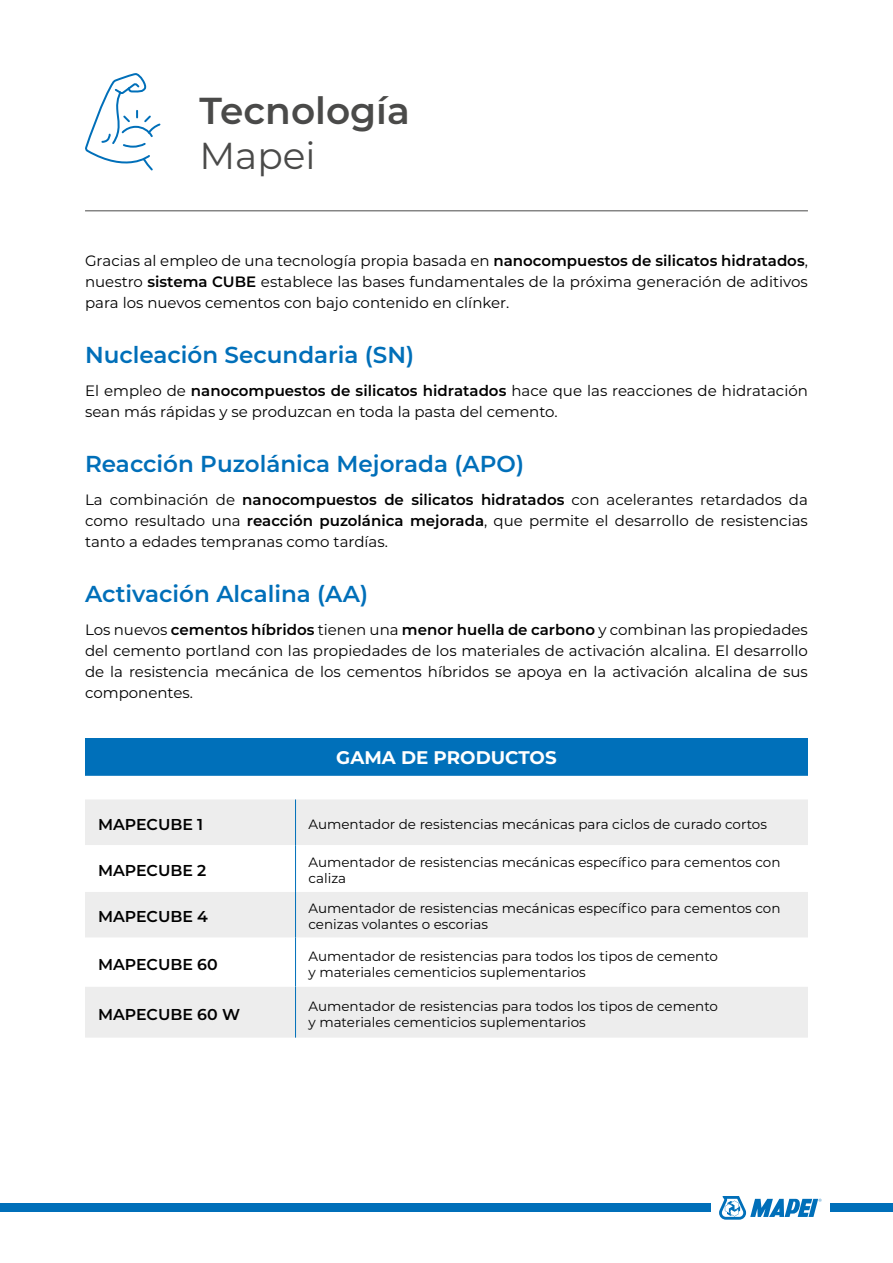
<style>
.page{position:relative;width:893px;height:1263px;background:#fff}
.page>*{position:absolute;margin:0;border:0;box-sizing:border-box;transform-origin:0 0}
.t1{font:600 37.5px "Montserrat";color:#4a4a49}
.t2{font:37.5px "Montserrat";color:#4a4a49}
.t3{font:600 23.1px "Montserrat";color:#006fb9}
.t4{font:700 18.3px "Montserrat";color:#fff}
.t5{font:600 15.75px "Montserrat";color:#000}
.t6{font:15px/21px "Montserrat";color:#000;text-align:justify}
.t7{font:13.5px/16px "Montserrat";color:#000}
.s1{font-weight:600}
</style>
<div class="page">
<div style="left:0;top:1204px;width:710px;height:8px;background:#006fb9"></div>
<div style="left:830px;top:1204px;width:63px;height:8px;background:#006fb9"></div>
<svg style="left:719px;top:1196px;width:102px;height:24px"></svg>
<svg style="left:85px;top:73px;width:76px;height:98px"></svg>
<hr style="left:85px;top:210px;width:723px;height:1px;background:#4a4a49">
<div style="left:85px;top:739px;width:723px;height:37px;background:#0070ba"></div>
<div style="left:85px;top:799px;width:723px;height:238px;background:#ededed"></div>
<svg style="left:85px;top:845px;width:723px;height:141px"></svg>
<hr style="left:295px;top:799px;width:1px;height:46px;background:#0070ba">
<hr style="left:295px;top:845px;width:1px;height:47px;background:#0070ba">
<hr style="left:295px;top:892px;width:1px;height:46px;background:#0070ba">
<hr style="left:295px;top:938px;width:1px;height:48px;background:#0070ba">
<hr style="left:295px;top:986px;width:1px;height:51px;background:#0070ba">
<h1 class="t1" style="left:199px;top:84px;width:212px">Tecnología</h1>
<h1 class="t2" style="left:199px;top:130px;width:118px">Mapei</h1>
<p class="t6" style="left:85px;top:250px;width:724px">Gracias al empleo de una tecnología propia basada en <span class="s1">nanocompuestos de silicatos hidratados</span>, nuestro <span class="s1">sistema CUBE</span> establece las bases fundamentales de la próxima generación de aditivos para los nuevos cementos con bajo contenido en clínker.</p>
<h2 class="t3" style="left:85px;top:338px;width:331px">Nucleación Secundaria (SN)</h2>
<p class="t6" style="left:85px;top:380px;width:724px">El empleo de <span class="s1">nanocompuestos de silicatos hidratados</span> hace que las reacciones de hidratación sean más rápidas y se produzcan en toda la pasta del cemento.</p>
<h2 class="t3" style="left:85px;top:447px;width:441px">Reacción Puzolánica Mejorada (APO)</h2>
<p class="t6" style="left:85px;top:488px;width:724px">La combinación de <span class="s1">nanocompuestos de silicatos hidratados</span> con acelerantes retardados da como resultado una <span class="s1">reacción puzolánica mejorada</span>, que permite el desarrollo de resistencias tanto a edades tempranas como tardías.</p>
<h2 class="t3" style="left:85px;top:577px;width:285px">Activación Alcalina (AA)</h2>
<p class="t6" style="left:85px;top:618px;width:724px">Los nuevos <span class="s1">cementos híbridos</span> tienen una <span class="s1">menor huella de carbono</span> y combinan las propiedades del cemento portland con las propiedades de los materiales de activación alcalina. El desarrollo de la resistencia mecánica de los cementos híbridos se apoya en la activación alcalina de sus componentes.</p>
<p class="t4" style="left:336px;top:744px;width:222px">GAMA DE PRODUCTOS</p>
<p class="t5" style="left:98px;top:813px;width:107px">MAPECUBE 1</p>
<p class="t7" style="left:308px;top:815px;width:460px">Aumentador de resistencias mecánicas para ciclos de curado cortos</p>
<p class="t5" style="left:98px;top:859px;width:108px">MAPECUBE 2</p>
<p class="t7" style="left:308px;top:854px;width:473px">Aumentador de resistencias mecánicas específico para cementos con caliza</p>
<p class="t5" style="left:98px;top:906px;width:111px">MAPECUBE 4</p>
<p class="t7" style="left:308px;top:900px;width:473px">Aumentador de resistencias mecánicas específico para cementos con cenizas volantes o escorias</p>
<p class="t5" style="left:98px;top:953px;width:121px">MAPECUBE 60</p>
<p class="t7" style="left:308px;top:947px;width:411px">Aumentador de resistencias para todos los tipos de cemento y materiales cementicios suplementarios</p>
<p class="t5" style="left:98px;top:1003px;width:144px">MAPECUBE 60 W</p>
<p class="t7" style="left:308px;top:997px;width:411px">Aumentador de resistencias para todos los tipos de cemento y materiales cementicios suplementarios</p>
</div>
